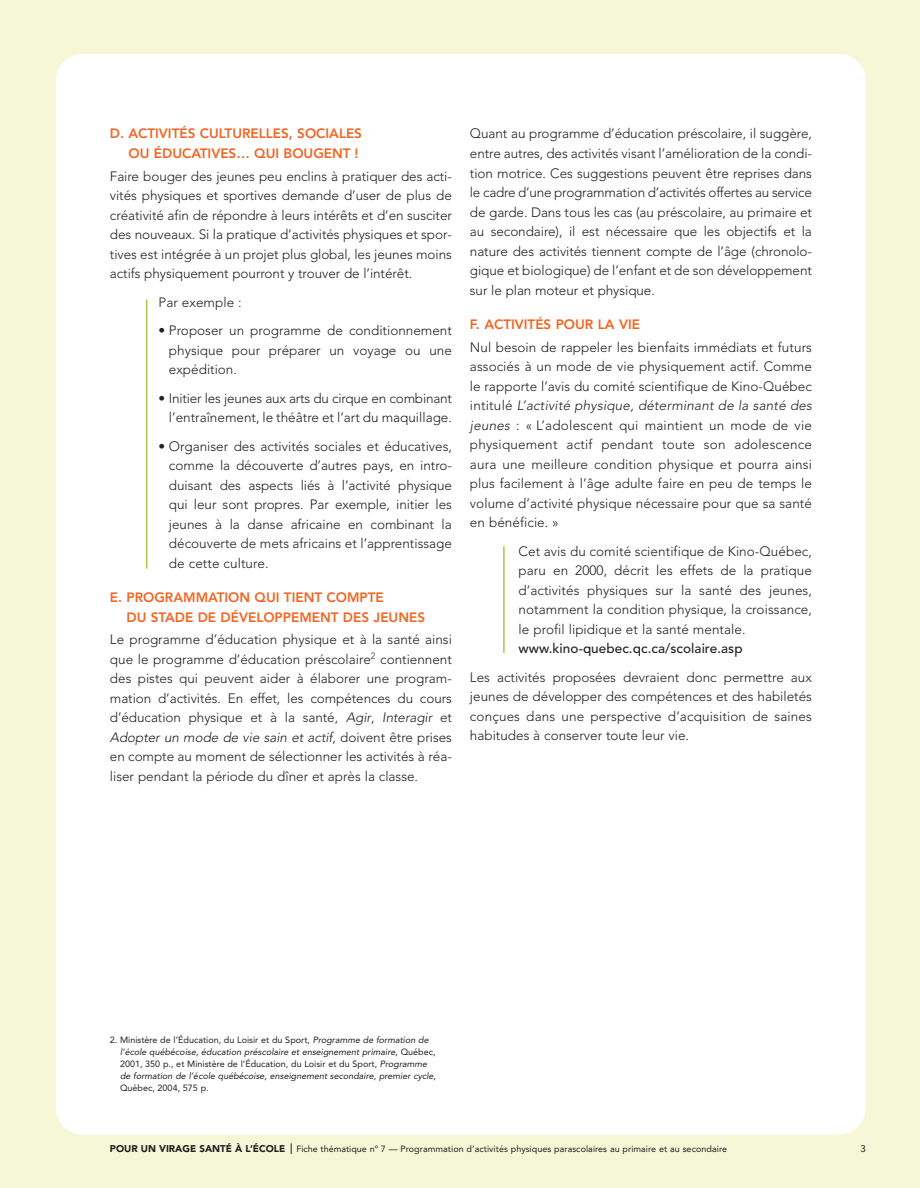
<style>
.page{position:relative;width:920px;height:1188px;background:#fff}
.page>*{position:absolute;margin:0;border:0;box-sizing:border-box;transform-origin:0 0}
.t1{font:300 13.5px/19.5px "Avenir";color:#231f20;text-align:justify}
.t2{font:800 13.5px/19.5px "Avenir";color:#f36421;text-align:right}
.t3{font:500 13.5px "Avenir";letter-spacing:.005em;color:#231f20}
.t4{font:9.75px "Avenir";color:#231f20}
.t5{font:italic 9px/12px "Avenir";color:#231f20}
.t6{font:9px "Avenir";letter-spacing:.005em;color:#231f20}
.s1{font-style:italic}
.s2{font-style:normal}
.s3{font-weight:900;font-size:9.75px}
</style>
<div class="page">
<div style="left:0;top:0;width:920px;height:1187px;background:#f5f7d7"></div>
<div style="left:56px;top:54px;width:810px;height:1080px;background:#fff;border-radius:27px"></div>
<hr style="left:146px;top:299px;width:1px;height:269px;background:#aec44b">
<hr style="left:503px;top:546px;width:2px;height:107px;background:#aec44b">
<p class="t2" style="left:110px;top:125px;width:254px">D. ACTIVITÉS CULTURELLES, SOCIALES<br>OU ÉDUCATIVES… QUI BOUGENT !</p>
<p class="t1" style="left:110px;top:167px;width:344px">Faire bouger des jeunes peu enclins à pratiquer des acti&shy;vités physiques et sportives demande d’user de plus de créativité afin de répondre à leurs intérêts et d’en susciter des nouveaux. Si la pratique d’activités physiques et spor&shy;tives est intégrée à un projet plus global, les jeunes moins actifs physiquement pourront y trouver de l’intérêt.</p>
<p class="t1" style="left:159px;top:293px;width:85px">Par exemple :</p>
<p class="t1" style="left:169px;top:322px;width:284px;text-indent:-10px">• Proposer un programme de conditionnement physique pour préparer un voyage ou une expédition.</p>
<p class="t1" style="left:159px;top:389px;width:295px;text-align:right">• Initier les jeunes aux arts du cirque en combinant l’entraînement, le théâtre et l’art du maquillage.</p>
<p class="t1" style="left:169px;top:437px;width:284px;text-indent:-10px">• Organiser des activités sociales et éducatives, comme la découverte d’autres pays, en intro&shy;duisant des aspects liés à l’activité physique qui leur sont propres. Par exemple, initier les jeunes à la danse africaine en combinant la découverte de mets africains et l’apprentissage de cette culture.</p>
<p class="t2" style="left:126px;top:588px;width:300px;text-align:left;text-indent:-16px">E. PROGRAMMATION QUI TIENT COMPTE<br>DU STADE DE DÉVELOPPEMENT DES JEUNES</p>
<p class="t1" style="left:110px;top:631px;width:344px">Le programme d’éducation physique et à la santé ainsi que le programme d’éducation préscolaire<sup>2</sup> contiennent des pistes qui peuvent aider à élaborer une program&shy;mation d’activités. En effet, les compétences du cours d’éducation physique et à la santé, <span class="s1">Agir</span>, <span class="s1">Interagir</span> et <span class="s1">Adopter un mode de vie sain et actif</span>, doivent être prises en compte au moment de sélectionner les activités à réa&shy;liser pendant la période du dîner et après la classe.</p>
<p class="t1" style="left:470px;top:125px;width:344px">Quant au programme d’éducation préscolaire, il suggère, entre autres, des activités visant l’amélioration de la condi&shy;tion motrice. Ces suggestions peuvent être reprises dans le cadre d’une programmation d’activités offertes au service de garde. Dans tous les cas (au préscolaire, au primaire et au secondaire), il est nécessaire que les objectifs et la nature des activités tiennent compte de l’âge (chronolo&shy;gique et biologique) de l’enfant et de son développement sur le plan moteur et physique.</p>
<p class="t2" style="left:470px;top:316px;width:172px">F. ACTIVITÉS POUR LA VIE</p>
<p class="t1" style="left:470px;top:338px;width:344px">Nul besoin de rappeler les bienfaits immédiats et futurs associés à un mode de vie physiquement actif. Comme le rapporte l’avis du comité scientifique de Kino-Québec intitulé <span class="s1">L’activité physique, déterminant de la santé des jeunes</span> : « L’adolescent qui maintient un mode de vie physiquement actif pendant toute son adolescence aura une meilleure condition physique et pourra ainsi plus facilement à l’âge adulte faire en peu de temps le volume d’activité physique nécessaire pour que sa santé en bénéficie. »</p>
<p class="t1" style="left:519px;top:542px;width:295px">Cet avis du comité scientifique de Kino-Québec, paru en 2000, décrit les effets de la pratique d’activités physiques sur la santé des jeunes, notamment la condition physique, la croissance, le profil lipidique et la santé mentale.</p>
<p class="t3" style="left:519px;top:643px;width:226px">www.kino-quebec.qc.ca/scolaire.asp</p>
<p class="t1" style="left:470px;top:668px;width:344px">Les activités proposées devraient donc permettre aux jeunes de développer des compétences et des habiletés conçues dans une perspective d’acquisition de saines habitudes à conserver toute leur vie.</p>
<p class="t5" style="left:120px;top:1034px;width:317px;text-indent:-10px"><span class="s2">2. Ministère de l’Éducation, du Loisir et du Sport,</span> Programme de formation de l’école québécoise, éducation préscolaire et enseignement primaire<span class="s2">, Québec, 2001, 350 p., et Ministère de l’Éducation, du Loisir et du Sport,</span> Programme de formation de l’école québécoise, enseignement secondaire, premier cycle<span class="s2">, Québec, 2004, 575 p.</span></p>
<p class="t6" style="left:110px;top:1145px;width:619px"><span class="s3">POUR UN VIRAGE SANTÉ À L’ÉCOLE</span> Fiche thématique nº 7 — Programmation d’activités physiques parascolaires au primaire et au secondaire</p>
<p class="t4" style="left:860px;top:1144px;width:7px">3</p>
</div>
